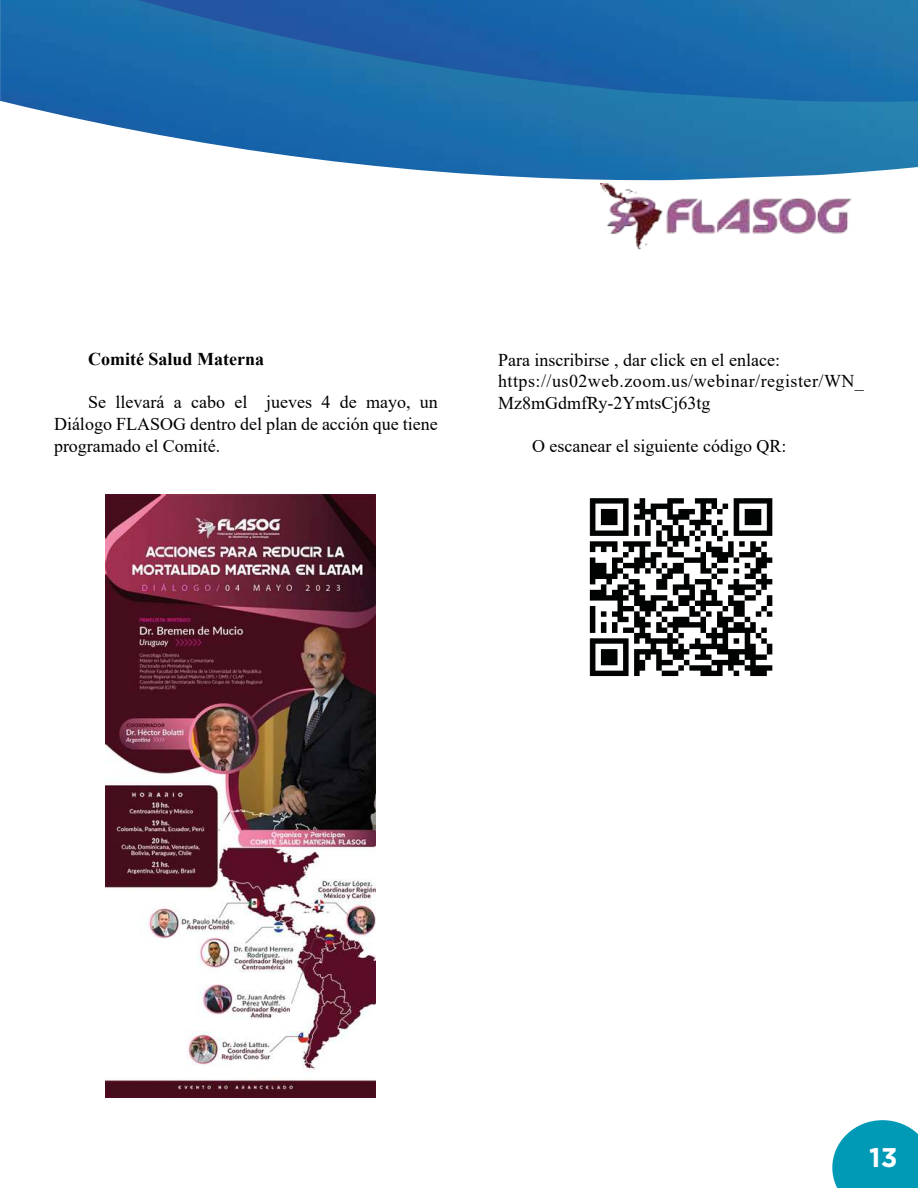
<style>
.page{position:relative;width:918px;height:1188px;background:#fff}
.page>*{position:absolute;margin:0;border:0;box-sizing:border-box;transform-origin:0 0}
.t1{font:700 27px "Gotham";color:#fff}
.t2{font:18px/21.6px "Times New Roman";color:#000}
.t3{font:700 18px "Times New Roman";color:#000}
</style>
<div class="page">
<svg style="left:832px;top:1120px;width:86px;height:68px;background:#20a6bf"></svg>
<img style="left:0;top:0;width:1px;height:101px">
<img style="left:1px;top:0;width:917px;height:181px">
<img style="left:138px;top:0;width:780px;height:102px">
<img style="left:600px;top:183px;width:251px;height:67px">
<img style="left:106px;top:494px;width:269px;height:603px">
<img style="left:589px;top:498px;width:184px;height:179px">
<p class="t3" style="left:88px;top:346px;width:177px">Comité Salud Materna</p>
<p class="t2" style="left:54px;top:391px;width:385px;text-align:justify;text-indent:34px">Se llevará a cabo el jueves 4 de mayo, un Diálogo FLASOG dentro del plan de acción que tiene programado el Comité.</p>
<p class="t2" style="left:498px;top:348px;width:367px">Para inscribirse , dar click en el enlace: https://us02web.zoom.us/webinar/register/WN_<br>Mz8mGdmfRy-2YmtsCj63tg</p>
<p class="t2" style="left:532px;top:435px;width:256px">O escanear el siguiente código QR:</p>
<h1 class="t1" style="left:869px;top:1141px;width:30px">13</h1>
</div>
